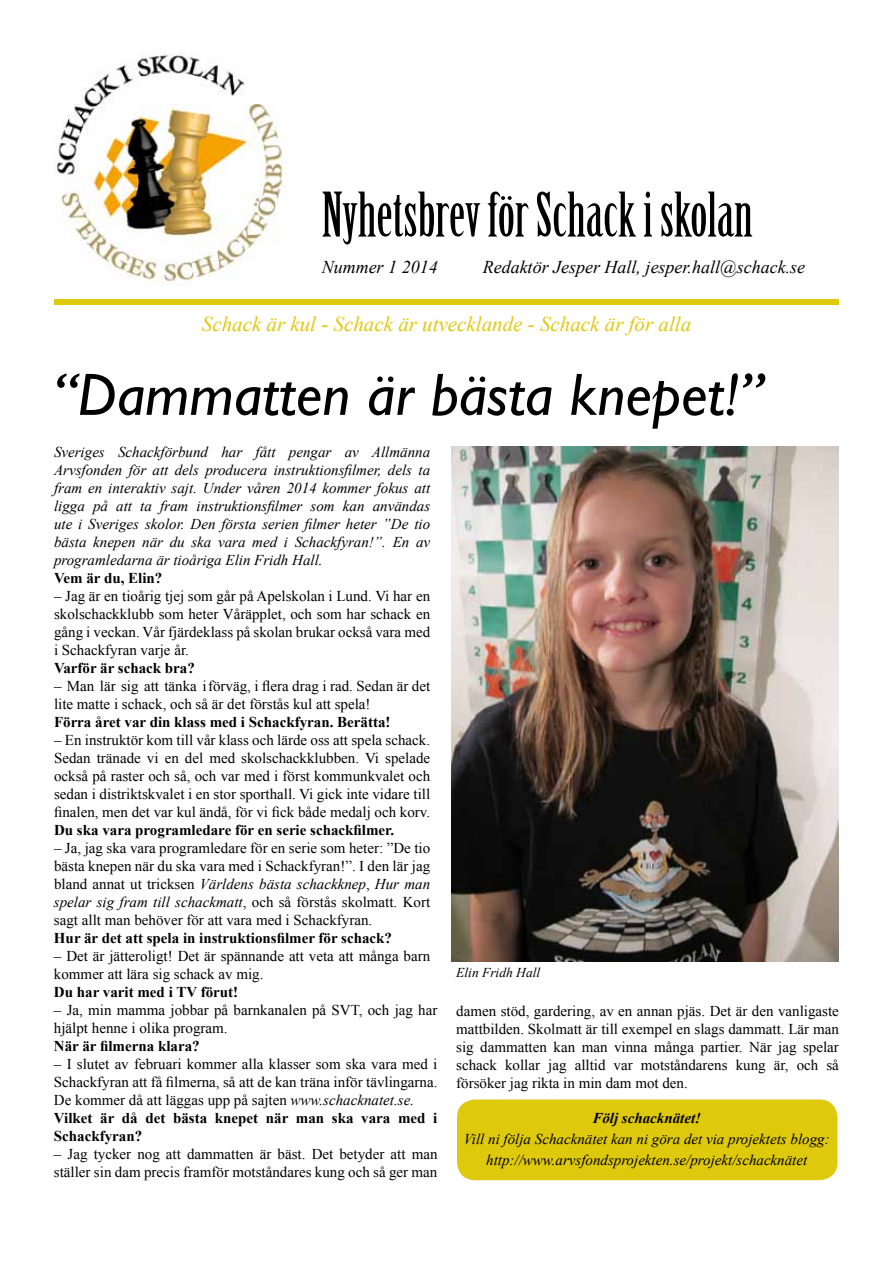
<style>
.page{position:relative;width:893px;height:1263px;background:#fff}
.page>*{position:absolute;margin:0;border:0;box-sizing:border-box;transform-origin:0 0}
.t1{font:60px "Birch Std";color:#000}
.t2{font:italic 60px "Gill Sans";color:#000}
.t3{font:italic 21px "Times New Roman";color:#dfc90d}
.t4{font:italic 18px "Times New Roman";color:#000}
.t5{font:15px/18px "Times New Roman";color:#000}
.t6{font:italic 15px/18px "Times New Roman";color:#000;text-align:justify}
.t7{font:700 15px "Times New Roman";color:#000}
.t8{font:italic 700 15px "Times New Roman";color:#000}
.t9{font:italic 13.5px "Times New Roman";color:#000}
.s1{font-style:italic}
.s2{font-weight:700}
</style>
<div class="page">
<div style="left:54px;top:299px;width:785px;height:6px;background:#dfc90d"></div>
<img style="left:54px;top:53px;width:233px;height:232px">
<div style="left:457px;top:1099px;width:380px;height:81px;background:#dfc90d;border-radius:18px"></div>
<img style="left:451px;top:447px;width:387px;height:514px">
<h1 class="t1" style="left:322px;top:181px;width:432px">Nyhetsbrev för Schack i skolan</h1>
<p class="t4" style="left:322px;top:255px;width:117px">Nummer 1 2014</p>
<p class="t4" style="left:483px;top:255px;width:324px">Redaktör Jesper Hall, jesper.hall@schack.se</p>
<h2 class="t3" style="left:202px;top:310px;width:491px">Schack är kul - Schack är utvecklande - Schack är för alla</h2>
<h1 class="t2" style="left:53px;top:359px;width:712px">“Dammatten är bästa knepet!”</h1>
<p class="t6" style="left:54px;top:443px;width:378px">Sveriges Schackförbund har fått pengar av Allmänna Arvsfonden för att dels producera instruktionsfilmer, dels ta fram en interaktiv sajt. Under våren 2014 kommer fokus att ligga på att ta fram instruktionsfilmer som kan användas ute i Sveriges skolor. Den första serien filmer heter ”De tio bästa knepen när du ska vara med i Schackfyran!”. En av programledarna är tioåriga Elin Fridh Hall.</p>
<p class="t7" style="left:54px;top:568px;width:110px">Vem är du, Elin?</p>
<p class="t5" style="left:54px;top:587px;width:378px;text-align:justify">– Jag är en tioårig tjej som går på Apelskolan i Lund. Vi har en skolschackklubb som heter Våräpplet, och som har schack en gång i veckan. Vår fjärdeklass på skolan brukar också vara med i Schackfyran varje år.</p>
<p class="t7" style="left:54px;top:658px;width:142px">Varför är schack bra?</p>
<p class="t5" style="left:54px;top:677px;width:378px">– Man lär sig att tänka i förväg, i flera drag i rad. Sedan är det lite matte i schack, och så är det förstås kul att spela!</p>
<p class="t7" style="left:54px;top:712px;width:338px">Förra året var din klass med i Schackfyran. Berätta!</p>
<p class="t5" style="left:54px;top:731px;width:378px;text-align:justify">– En instruktör kom till vår klass och lärde oss att spela schack.<br>Sedan tränade vi en del med skolschackklubben. Vi spelade också på raster och så, och var med i först kommunkvalet och sedan i distriktskvalet i en stor sporthall. Vi gick inte vidare till finalen, men det var kul ändå, för vi fick både medalj och korv.</p>
<p class="t7" style="left:54px;top:820px;width:342px">Du ska vara programledare för en serie schackfilmer.</p>
<p class="t5" style="left:54px;top:839px;width:378px;text-align:justify">– Ja, jag ska vara programledare för en serie som heter: ”De tio bästa knepen när du ska vara med i Schackfyran!”. I den lär jag bland annat ut tricksen <span class="s1">Världens bästa schackknep</span>, <span class="s1">Hur man spelar sig fram till schackmatt</span>, och så förstås skolmatt. Kort sagt allt man behöver för att vara med i Schackfyran.</p>
<p class="t7" style="left:54px;top:928px;width:340px">Hur är det att spela in instruktionsfilmer för schack?</p>
<p class="t5" style="left:54px;top:947px;width:378px">– Det är jätteroligt! Det är spännande att veta att många barn kommer att lära sig schack av mig.</p>
<p class="t7" style="left:54px;top:982px;width:186px">Du har varit med i TV förut!</p>
<p class="t5" style="left:54px;top:1001px;width:385px">– Ja, min mamma jobbar på barnkanalen på SVT, och jag har hjälpt henne i olika program.</p>
<p class="t7" style="left:54px;top:1036px;width:147px">När är filmerna klara?</p>
<p class="t5" style="left:54px;top:1055px;width:385px">– I slutet av februari kommer alla klasser som ska vara med i Schackfyran att få filmerna, så att de kan träna inför tävlingarna.<br>De kommer då att läggas upp på sajten <span class="s1">www.schacknatet.se.<br></span><span class="s2">Vilket är då det bästa knepet när man ska vara med i Schackfyran?</span></p>
<p class="t5" style="left:54px;top:1145px;width:385px">– Jag tycker nog att dammatten är bäst. Det betyder att man ställer sin dam precis framför motståndares kung och så ger man</p>
<p class="t9" style="left:456px;top:963px;width:86px">Elin Fridh Hall</p>
<p class="t5" style="left:456px;top:1001px;width:384px;text-align:justify">damen stöd, gardering, av en annan pjäs. Det är den vanligaste mattbilden. Skolmatt är till exempel en slags dammatt. Lär man sig dammatten kan man vinna många partier. När jag spelar schack kollar jag alltid var motståndarens kung är, och så försöker jag rikta in min dam mot den.</p>
<p class="t8" style="left:592px;top:1107px;width:110px">Följ schacknätet!</p>
<p class="t6" style="left:464px;top:1128px;width:367px;line-height:21px;text-align:center">Vill ni följa Schacknätet kan ni göra det via projektets blogg: http://www.arvsfondsprojekten.se/projekt/schacknätet</p>
</div>
